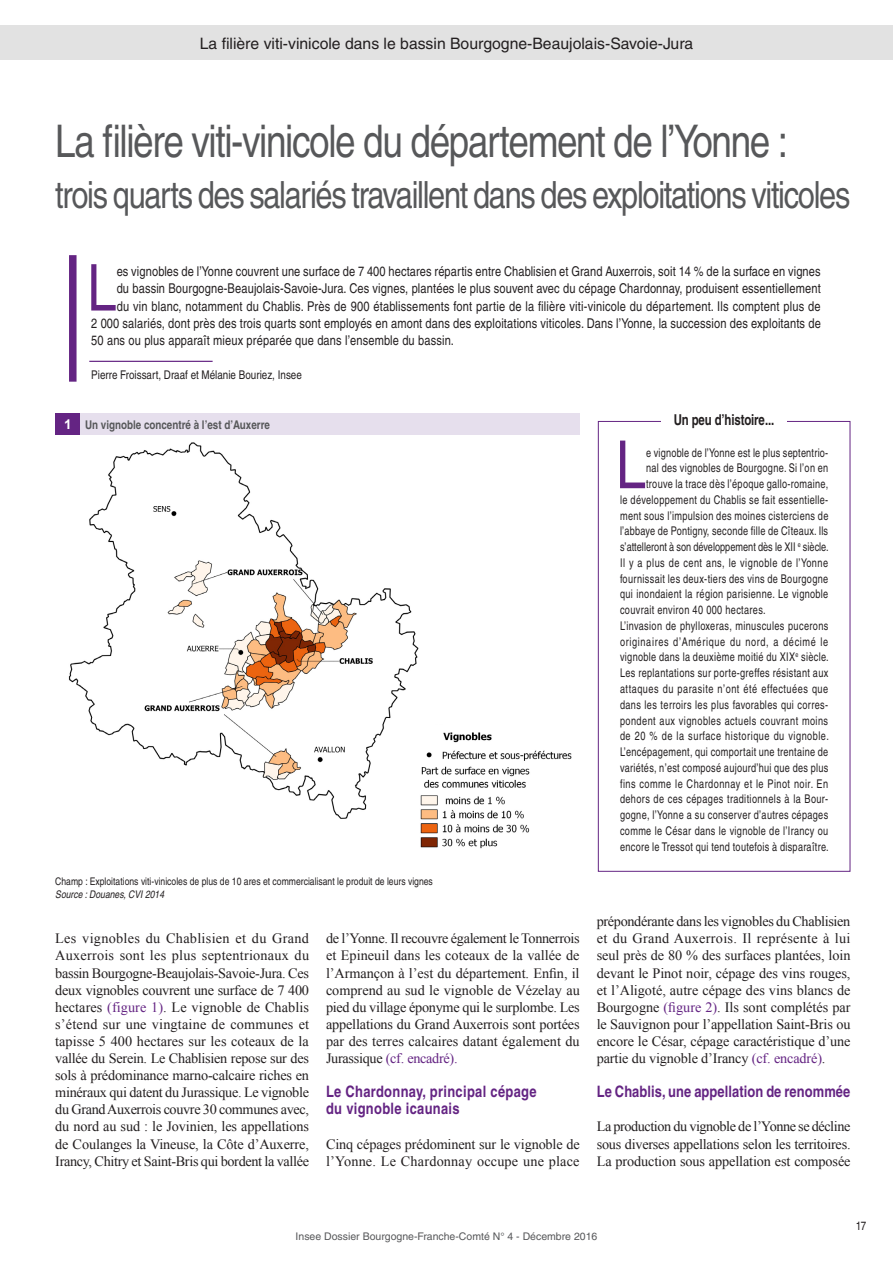
<style>
.page{position:relative;width:893px;height:1263px;background:#fff}
.page>*{position:absolute;margin:0;border:0;box-sizing:border-box;transform-origin:0 0}
.t1{font:condensed 66.3px "Helvetica";color:#642483}
.t2{font:condensed 64.5px "Helvetica";color:#642483}
._4_Titre{font:condensed 45px "Helvetica";letter-spacing:-.03em;color:#57585a}
._4_Titre-2{font:condensed 37.5px "Helvetica";letter-spacing:-.035em;color:#57585a}
._3_Inter{font:700 condensed 15.75px "Helvetica";letter-spacing:.02em;color:#642483}
.t3{font:15.75px "Helvetica";color:#231f20}
.t4{font:700 condensed 15px "Helvetica";letter-spacing:-.01em;color:#231f20;scale:.93 1}
._1_Texte{font:14.25px/17.1px "Times New Roman";letter-spacing:-.01em;color:#231f20;text-align:justify}
.t5{font:condensed 13.5px "Helvetica";letter-spacing:.01em;color:#231f20}
._7__Lettrine_numéro{font:700 13.5px "Arial";color:#fff}
._2_Bandeau{font:condensed 12px "Helvetica";letter-spacing:.03em;color:#231f20;scale:.93 1}
._2_Bandeau-2{font:condensed 12px "Helvetica";color:#231f20;scale:.93 1}
._2_Bandeau-3{font:condensed 12px "Helvetica";color:#231f20}
._2_Bandeau-4{font:condensed 12px "Helvetica";letter-spacing:.055em;color:#231f20;scale:.93 1}
._6_Titre_illustratio{font:700 condensed 12px "Helvetica";color:#57585a}
._2_Bandeau-5{font:condensed 12px "Helvetica";letter-spacing:.03em;color:#231f20}
._8__Source_illustrat{font:condensed 10.5px "Helvetica";color:#231f20}
.t6{font:10.5px "Helvetica";color:#57585a}
._8__Source_illustrat-2{font:italic condensed 10.5px "Helvetica";color:#231f20}
.s1{color:#642483}
</style>
<div class="page">
<div style="left:0;top:26px;width:893px;height:34px;background:#e2e2e2"></div>
<hr style="left:89px;top:361px;width:124px;height:1px;background:#642483">
<div style="left:69px;top:255px;width:8px;height:127px;background:#642483"></div>
<div style="left:55px;top:414px;width:26px;height:21px;background:#642483"></div>
<div style="left:81px;top:414px;width:499px;height:21px;background:#e6dfed"></div>
<img style="left:68px;top:442px;width:504px;height:407px">
<div style="left:419px;top:706px;width:55px;height:17px;background:#fff"></div>
<div style="left:598px;top:421px;width:252px;height:451px;border:1px solid #642483"></div>
<div style="left:661px;top:413px;width:126px;height:17px;background:#fff"></div>
<p class="t3" style="left:200px;top:34px;width:495px">La filière viti-vinicole dans le bassin Bourgogne-Beaujolais-Savoie-Jura</p>
<p class="_4_Titre" style="left:55px;top:115px;width:734px">La filière viti-vinicole du département de l’Yonne :</p>
<p class="_4_Titre-2" style="left:55px;top:173px;width:797px">trois quarts des salariés travaillent dans des exploitations viticoles</p>
<p class="t2" style="left:87px;top:250px;width:31px">L</p>
<p class="t5" style="left:117px;top:264px;width:705px">es vignobles de l’Yonne couvrent une surface de 7 400 hectares répartis entre Chablisien et Grand Auxerrois, soit 14 % de la surface en vignes</p>
<p class="t5" style="left:117px;top:281px;width:706px">du bassin Bourgogne-Beaujolais-Savoie-Jura. Ces vignes, plantées le plus souvent avec du cépage Chardonnay, produisent essentiellement</p>
<p class="t5" style="left:117px;top:298px;width:705px">du vin blanc, notamment du Chablis. Près de 900 établissements font partie de la filière viti-vinicole du département. Ils comptent plus de</p>
<p class="t5" style="left:91px;top:315px;width:731px">2 000 salariés, dont près des trois quarts sont employés en amont dans des exploitations viticoles. Dans l’Yonne, la succession des exploitants de</p>
<p class="t5" style="left:91px;top:332px;width:364px">50 ans ou plus apparaît mieux préparée que dans l’ensemble du bassin.</p>
<p class="_2_Bandeau-3" style="left:91px;top:368px;width:212px">Pierre Froissart, Draaf et Mélanie Bouriez, Insee</p>
<p class="_7__Lettrine_numéro" style="left:64px;top:415px;width:9px">1</p>
<p class="_6_Titre_illustratio" style="left:85px;top:417px;width:186px">Un vignoble concentré à l’est d’Auxerre</p>
<p class="_8__Source_illustrat" style="left:55px;top:875px;width:379px">Champ : Exploitations viti-vinicoles de plus de 10 ares et commercialisant le produit de leurs vignes</p>
<p class="_8__Source_illustrat-2" style="left:55px;top:888px;width:110px">Source : Douanes, CVI 2014</p>
<p class="_1_Texte" style="left:55px;top:930px;width:255px">Les vignobles du Chablisien et du Grand Auxerrois sont les plus septentrionaux du bassin Bourgogne-Beaujolais-Savoie-Jura. Ces deux vignobles couvrent une surface de 7 400 hectares <span class="s1">(figure 1)</span>. Le vignoble de Chablis s’étend sur une vingtaine de communes et tapisse 5 400 hectares sur les coteaux de la vallée du Serein. Le Chablisien repose sur des sols à prédominance marno-calcaire riches en minéraux qui datent du Jurassique. Le vignoble du Grand Auxerrois couvre 30 communes avec, du nord au sud : le Jovinien, les appellations de Coulanges la Vineuse, la Côte d’Auxerre, Irancy, Chitry et Saint-Bris qui bordent la vallée</p>
<p class="_1_Texte" style="left:326px;top:930px;width:255px">de l’Yonne. Il recouvre également le Tonnerrois et Epineuil dans les coteaux de la vallée de l’Armançon à l’est du département. Enfin, il comprend au sud le vignoble de Vézelay au pied du village éponyme qui le surplombe. Les appellations du Grand Auxerrois sont portées par des terres calcaires datant également du Jurassique <span class="s1">(cf. encadré).</span></p>
<p class="_3_Inter" style="left:326px;top:1082px;width:212px">Le Chardonnay, principal cépage</p>
<p class="_3_Inter" style="left:326px;top:1099px;width:135px">du vignoble icaunais</p>
<p class="_1_Texte" style="left:326px;top:1135px;width:255px">Cinq cépages prédominent sur le vignoble de l’Yonne. Le Chardonnay occupe une place</p>
<p class="t4" style="left:674px;top:410px;width:110px">Un peu d’histoire...</p>
<p class="t1" style="left:616px;top:426px;width:32px">L</p>
<p class="_2_Bandeau" style="left:646px;top:445px;width:197px">e vignoble de l’Yonne est le plus septentrio-</p>
<p class="_2_Bandeau" style="left:646px;top:461px;width:197px">nal des vignobles de Bourgogne. Si l’on en</p>
<p class="_2_Bandeau" style="left:646px;top:477px;width:197px">trouve la trace dès l’époque gallo-romaine,</p>
<p class="_2_Bandeau" style="left:620px;top:493px;width:225px">le développement du Chablis se fait essentielle-</p>
<p class="_2_Bandeau" style="left:620px;top:508px;width:226px">ment sous l’impulsion des moines cisterciens de</p>
<p class="_2_Bandeau" style="left:620px;top:524px;width:225px">l’abbaye de Pontigny, seconde fille de Cîteaux. Ils</p>
<p class="_2_Bandeau-2" style="left:620px;top:540px;width:226px">s’attelleront à son développement dès le XII <sup>e</sup> siècle.</p>
<p class="_2_Bandeau" style="left:620px;top:556px;width:225px">Il y a plus de cent ans, le vignoble de l’Yonne</p>
<p class="_2_Bandeau" style="left:620px;top:571px;width:225px">fournissait les deux-tiers des vins de Bourgogne</p>
<p class="_2_Bandeau" style="left:620px;top:587px;width:225px">qui inondaient la région parisienne. Le vignoble</p>
<p class="_2_Bandeau" style="left:620px;top:603px;width:158px">couvrait environ 40 000 hectares.</p>
<p class="_2_Bandeau" style="left:620px;top:619px;width:226px">L’invasion de phylloxeras, minuscules pucerons</p>
<p class="_2_Bandeau-4" style="left:620px;top:634px;width:225px">originaires d’Amérique du nord, a décimé le</p>
<p class="_2_Bandeau" style="left:620px;top:650px;width:226px">vignoble dans la deuxième moitié du XIX<sup>e</sup> siècle.</p>
<p class="_2_Bandeau" style="left:620px;top:666px;width:225px">Les replantations sur porte-greffes résistant aux</p>
<p class="_2_Bandeau" style="left:620px;top:682px;width:225px">attaques du parasite n’ont été effectuées que</p>
<p class="_2_Bandeau" style="left:620px;top:697px;width:225px">dans les terroirs les plus favorables qui corres-</p>
<p class="_2_Bandeau" style="left:620px;top:713px;width:225px">pondent aux vignobles actuels couvrant moins</p>
<p class="_2_Bandeau" style="left:620px;top:729px;width:226px">de 20 % de la surface historique du vignoble.</p>
<p class="_2_Bandeau" style="left:620px;top:745px;width:225px">L’encépagement, qui comportait une trentaine de</p>
<p class="_2_Bandeau" style="left:620px;top:760px;width:225px">variétés, n’est composé aujourd’hui que des plus</p>
<p class="_2_Bandeau" style="left:620px;top:776px;width:225px">fins comme le Chardonnay et le Pinot noir. En</p>
<p class="_2_Bandeau" style="left:620px;top:792px;width:225px">dehors de ces cépages traditionnels à la Bour-</p>
<p class="_2_Bandeau" style="left:620px;top:808px;width:225px">gogne, l’Yonne a su conserver d’autres cépages</p>
<p class="_2_Bandeau" style="left:620px;top:823px;width:225px">comme le César dans le vignoble de l’Irancy ou</p>
<p class="_2_Bandeau" style="left:620px;top:839px;width:226px">encore le Tressot qui tend toutefois à disparaître.</p>
<p class="_1_Texte" style="left:597px;top:913px;width:255px">prépondérante dans les vignobles du Chablisien et du Grand Auxerrois. Il représente à lui seul près de 80 % des surfaces plantées, loin devant le Pinot noir, cépage des vins rouges, et l’Aligoté, autre cépage des vins blancs de Bourgogne <span class="s1">(figure 2)</span>. Ils sont complétés par le Sauvignon pour l’appellation Saint-Bris ou encore le César, cépage caractéristique d’une partie du vignoble d’Irancy <span class="s1">(cf. encadré)</span>.</p>
<p class="_3_Inter" style="left:597px;top:1082px;width:255px">Le Chablis, une appellation de renommée</p>
<p class="_1_Texte" style="left:597px;top:1118px;width:255px">La production du vignoble de l’Yonne se décline sous diverses appellations selon les territoires.<br>La production sous appellation est composée</p>
<p class="t6" style="left:296px;top:1230px;width:303px">Insee Dossier Bourgogne-Franche-Comté N° 4 - Décembre 2016</p>
<p class="_2_Bandeau-5" style="left:856px;top:1219px;width:12px">17</p>
</div>
